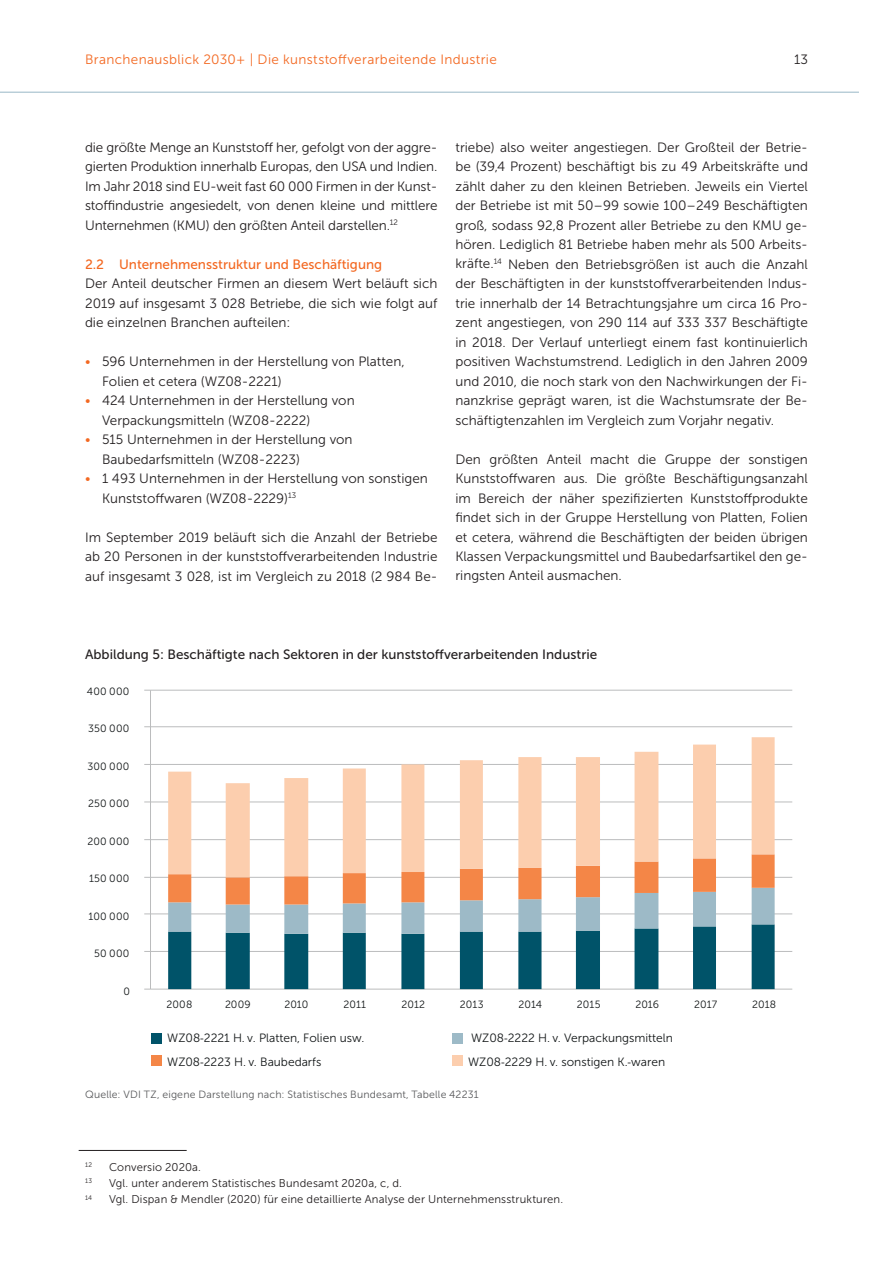
<style>
.page{position:relative;width:893px;height:1263px;background:#fff}
.page>*{position:absolute;margin:0;border:0;box-sizing:border-box;transform-origin:0 0}
.t1{font:13.5px/19.5px "Museo Sans 300";color:#231f20;text-align:justify}
.t2{font:13.5px "Museo Sans 500";color:#231f20}
.t3{font:13.5px "Museo Sans 300";letter-spacing:.025em;color:#f36821}
.t4{font:13.5px "Museo Sans 500";color:#f36821}
.t5{font:12px "Museo Sans 300";color:#121617}
.t6{font:11.25px "Museo Sans 300";letter-spacing:.015em;color:#231f20}
.t7{font:10.5px "Museo Sans 300";letter-spacing:.015em;color:#121617}
.t8{font:10.5px "Museo Sans 300";letter-spacing:.02em;color:#57585a}
.t9{font:6.6px "Museo Sans 300";color:#231f20}
.s1{color:#f36821}
.s2{font-family:"Calibri"}
</style>
<div class="page">
<hr style="left:0;top:92px;width:859px;height:1px;background:#98b7c6">
<hr style="left:79px;top:1150px;width:108px;height:1px;background:#231f20">
<hr style="left:150px;top:951px;width:642px;height:1px;background:#bbbcbd">
<hr style="left:150px;top:914px;width:642px;height:1px;background:#bbbcbd">
<hr style="left:150px;top:877px;width:642px;height:1px;background:#bbbcbd">
<hr style="left:150px;top:839px;width:642px;height:1px;background:#bbbcbd">
<hr style="left:150px;top:802px;width:642px;height:1px;background:#bbbcbd">
<hr style="left:150px;top:764px;width:642px;height:1px;background:#bbbcbd">
<hr style="left:150px;top:726px;width:642px;height:1px;background:#bbbcbd">
<hr style="left:150px;top:690px;width:642px;height:1px;background:#bbbcbd">
<hr style="left:150px;top:989px;width:642px;height:1px;background:#bbbcbd">
<svg style="left:168px;top:877px;width:607px;height:112px"></svg>
<svg style="left:168px;top:737px;width:607px;height:140px"></svg>
<hr style="left:150px;top:690px;width:1px;height:299px;background:#bbbcbd">
<div style="left:152px;top:1034px;width:10px;height:10px;background:#005369"></div>
<div style="left:453px;top:1034px;width:10px;height:10px;background:#9dbac7"></div>
<div style="left:152px;top:1055px;width:10px;height:10px;background:#f48647"></div>
<div style="left:453px;top:1055px;width:10px;height:10px;background:#fcceae"></div>
<p class="t3" style="left:85px;top:52px;width:413px">Branchenausblick 2030+ | Die kunststoffverarbeitende Industrie</p>
<p class="t1" style="left:794px;top:50px;width:15px">13</p>
<p class="t1" style="left:85px;top:137px;width:354px">die größte Menge an Kunststoff her, gefolgt von der aggre&shy;gierten Produktion innerhalb Europas, den USA und Indien.<br>Im Jahr 2018 sind EU-weit fast 60 000 Firmen in der Kunst&shy;stoffindustrie angesiedelt, von denen kleine und mittlere Unternehmen (KMU) den größten Anteil darstellen.<sup>12</sup></p>
<p class="t4" style="left:85px;top:256px;width:299px">2.2 Unternehmensstruktur und Beschäftigung</p>
<p class="t1" style="left:85px;top:274px;width:354px">Der Anteil deutscher Firmen an diesem Wert beläuft sich 2019 auf insgesamt 3 028 Betriebe, die sich wie folgt auf die einzelnen Branchen aufteilen:</p>
<p class="t1" style="left:102px;top:352px;width:304px;text-indent:-17px"><span class="s1">•</span> 596 Unternehmen in der Herstellung von Platten,<br>Folien et cetera (WZ08-2221)</p>
<p class="t1" style="left:102px;top:391px;width:254px;text-indent:-17px"><span class="s1">•</span> 424 Unternehmen in der Herstellung von<br>Verpackungsmitteln (WZ08-2222)</p>
<p class="t1" style="left:102px;top:430px;width:252px;text-indent:-17px"><span class="s1">•</span> 515 Unternehmen in der Herstellung von<br>Baubedarfsmitteln (WZ08-2223)</p>
<p class="t1" style="left:102px;top:469px;width:327px;text-indent:-17px"><span class="s1">•</span> 1 493 Unternehmen in der Herstellung von sonstigen<br>Kunststoffwaren (WZ08-2229)<sup>13</sup></p>
<p class="t1" style="left:85px;top:527px;width:354px">Im September 2019 beläuft sich die Anzahl der Betriebe ab 20 Personen in der kunststoffverarbeitenden Industrie auf insgesamt 3 028, ist im Vergleich zu 2018 (2 984 Be-</p>
<p class="t1" style="left:455px;top:137px;width:354px">triebe) also weiter angestiegen. Der Großteil der Betrie&shy;be (39,4 Prozent) beschäftigt bis zu 49 Arbeitskräfte und zählt daher zu den kleinen Betrieben. Jeweils ein Viertel der Betriebe ist mit 50–99 sowie 100–249 Beschäftigten groß, sodass 92,8 Prozent aller Betriebe zu den KMU ge&shy;hören. Lediglich 81 Betriebe haben mehr als 500 Arbeits&shy;kräfte.<sup>14</sup> Neben den Betriebsgrößen ist auch die Anzahl der Beschäftigten in der kunststoffverarbeitenden Indus&shy;trie innerhalb der 14 Betrachtungsjahre um circa 16 Pro&shy;zent angestiegen, von 290 114 auf 333 337 Beschäftigte in 2018. Der Verlauf unterliegt einem fast kontinuierlich positiven Wachstumstrend. Lediglich in den Jahren 2009 und 2010, die noch stark von den Nachwirkungen der Fi&shy;nanzkrise geprägt waren, ist die Wachstumsrate der Be&shy;schäftigtenzahlen im Vergleich zum Vorjahr negativ.</p>
<p class="t1" style="left:455px;top:449px;width:354px">Den größten Anteil macht die Gruppe der sonstigen Kunststoffwaren aus. Die größte Beschäftigungsanzahl im Bereich der näher spezifizierten Kunststoffprodukte findet sich in der Gruppe Herstellung von Platten, Folien et cetera, während die Beschäftigten der beiden übrigen Klassen Verpackungsmittel und Baubedarfsartikel den ge&shy;ringsten Anteil ausmachen.</p>
<p class="t2" style="left:85px;top:646px;width:514px">Abbildung 5: Beschäftigte nach Sektoren in der kunststoffverarbeitenden Industrie</p>
<p class="t7" style="left:87px;top:686px;width:44px">400 000</p>
<p class="t7" style="left:88px;top:723px;width:43px">350 000</p>
<p class="t7" style="left:87px;top:760px;width:44px">300 000</p>
<p class="t7" style="left:88px;top:798px;width:43px">250 000</p>
<p class="t7" style="left:87px;top:835px;width:43px">200 000</p>
<p class="t7" style="left:89px;top:873px;width:42px">150 000</p>
<p class="t7" style="left:89px;top:910px;width:42px">100 000</p>
<p class="t7" style="left:94px;top:948px;width:37px">50 000</p>
<p class="t7" style="left:123px;top:985px;width:8px">0</p>
<p class="t7" style="left:166px;top:999px;width:27px">2008</p>
<p class="t7" style="left:225px;top:999px;width:27px">2009</p>
<p class="t7" style="left:284px;top:999px;width:26px">2010</p>
<p class="t7" style="left:343px;top:999px;width:24px">2011</p>
<p class="t7" style="left:401px;top:999px;width:25px">2012</p>
<p class="t7" style="left:460px;top:999px;width:25px">2013</p>
<p class="t7" style="left:518px;top:999px;width:25px">2014</p>
<p class="t7" style="left:577px;top:999px;width:25px">2015</p>
<p class="t7" style="left:635px;top:999px;width:25px">2016</p>
<p class="t7" style="left:694px;top:999px;width:25px">2017</p>
<p class="t7" style="left:752px;top:999px;width:25px">2018</p>
<p class="t5" style="left:167px;top:1032px;width:199px">WZ08<span class="s2">-</span>2221 H. v. Platten, Folien usw.</p>
<p class="t5" style="left:471px;top:1031px;width:203px">WZ08<span class="s2">-</span>2222 H. v. Verpackungsmitteln</p>
<p class="t5" style="left:167px;top:1055px;width:156px">WZ08<span class="s2">-</span>2223 H. v. Baubedarfs</p>
<p class="t5" style="left:468px;top:1055px;width:198px">WZ08<span class="s2">-</span>2229 H. v. sonstigen K.<span class="s2">-</span>waren</p>
<p class="t8" style="left:85px;top:1089px;width:395px">Quelle: VDI TZ, eigene Darstellung nach: Statistisches Bundesamt, Tabelle 42231</p>
<p class="t9" style="left:85px;top:1161px;width:8px">12</p>
<p class="t6" style="left:109px;top:1161px;width:94px">Conversio 2020a.</p>
<p class="t9" style="left:85px;top:1177px;width:9px">13</p>
<p class="t6" style="left:109px;top:1177px;width:295px">Vgl. unter anderem Statistisches Bundesamt 2020a, c, d.</p>
<p class="t9" style="left:85px;top:1194px;width:8px">14</p>
<p class="t6" style="left:109px;top:1193px;width:456px">Vgl. Dispan &amp; Mendler (2020) für eine detaillierte Analyse der Unternehmensstrukturen.</p>
</div>
